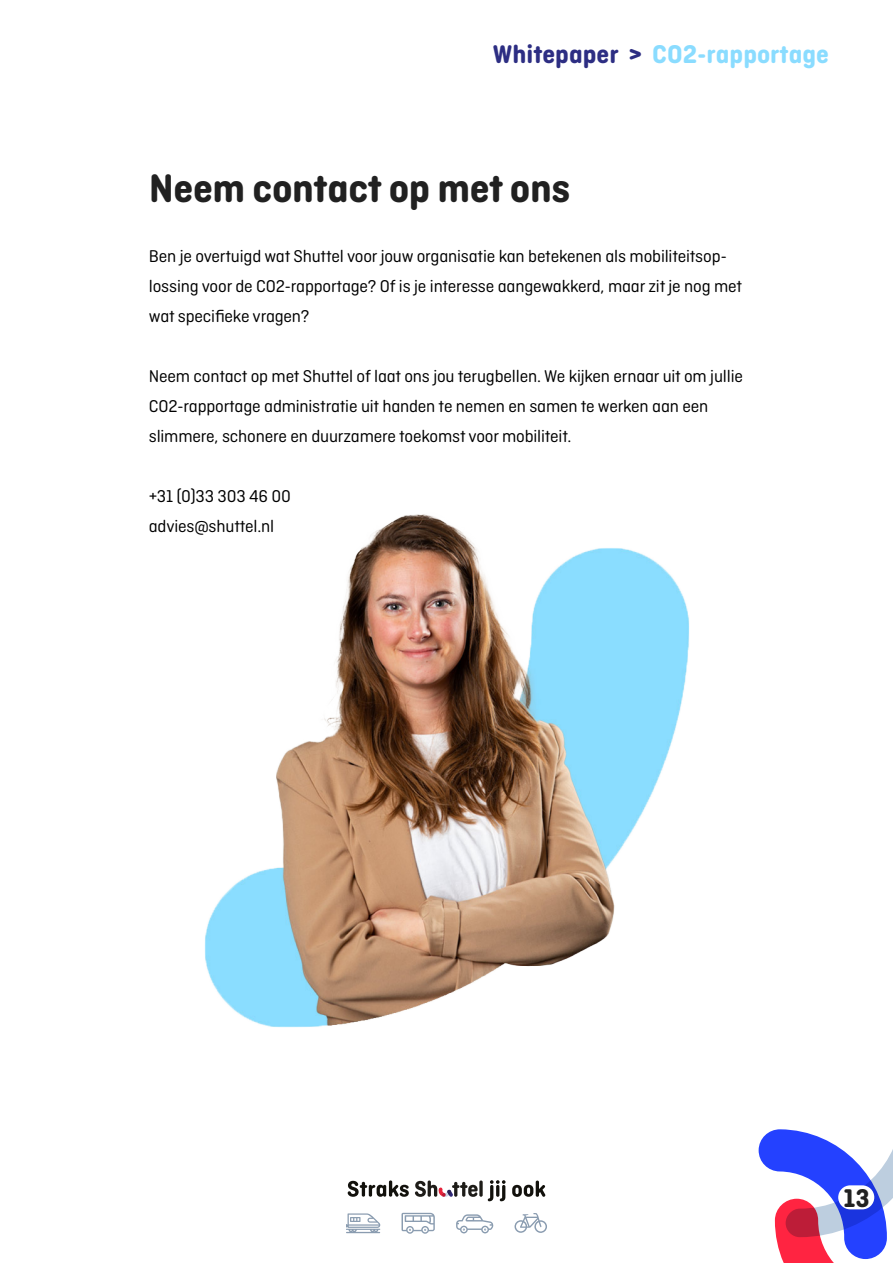
<style>
.page{position:relative;width:893px;height:1263px;background:#fff}
.page>*{position:absolute;margin:0;border:0;box-sizing:border-box;transform-origin:0 0}
.t1{font:700 42px "Ciutadella Rounded";letter-spacing:-.01em;color:#212121}
.t2{font:700 27px "Ciutadella Rounded";color:#8adcff}
.t3{font:700 27px "Ciutadella Rounded";color:#212121}
.t4{font:18px/30px "Ciutadella Rounded";letter-spacing:-.01em;color:#000}
.s1{color:#2d2e83}
</style>
<div class="page">
<svg style="left:346px;top:1213px;width:34px;height:20px"></svg>
<svg style="left:514px;top:1213px;width:33px;height:20px"></svg>
<svg style="left:401px;top:1213px;width:34px;height:21px"></svg>
<svg style="left:456px;top:1214px;width:37px;height:19px"></svg>
<svg style="left:759px;top:1129px;width:134px;height:134px"></svg>
<div style="left:838px;top:1185px;width:36px;height:24px;background:#fff;border-radius:12px"></div>
<svg style="left:479px;top:1180px;width:4px;height:17px"></svg>
<svg style="left:415px;top:1180px;width:63px;height:17px"></svg>
<svg style="left:347px;top:1180px;width:62px;height:17px"></svg>
<svg style="left:488px;top:1180px;width:18px;height:21px"></svg>
<svg style="left:512px;top:1180px;width:33px;height:17px"></svg>
<img style="left:205px;top:514px;width:484px;height:513px">
<h2 class="t2" style="left:493px;top:38px;width:338px"><span class="s1">Whitepaper &gt;</span> CO2-rapportage</h2>
<h1 class="t1" style="left:149px;top:164px;width:423px">Neem contact op met ons</h1>
<p class="t4" style="left:149px;top:241px;width:595px">Ben je overtuigd wat Shuttel voor jouw organisatie kan betekenen als mobiliteitsop&shy;lossing voor de CO2-rapportage? Of is je interesse aangewakkerd, maar zit je nog met wat specifieke vragen?</p>
<p class="t4" style="left:149px;top:361px;width:596px">Neem contact op met Shuttel of laat ons jou terugbellen. We kijken ernaar uit om jullie<br>CO2-rapportage administratie uit handen te nemen en samen te werken aan een slimmere, schonere en duurzamere toekomst voor mobiliteit.</p>
<p class="t4" style="left:149px;top:481px;width:144px">+31 (0)33 303 46 00 advies@shuttel.nl</p>
<h2 class="t3" style="left:843px;top:1182px;width:28px">13</h2>
</div>
